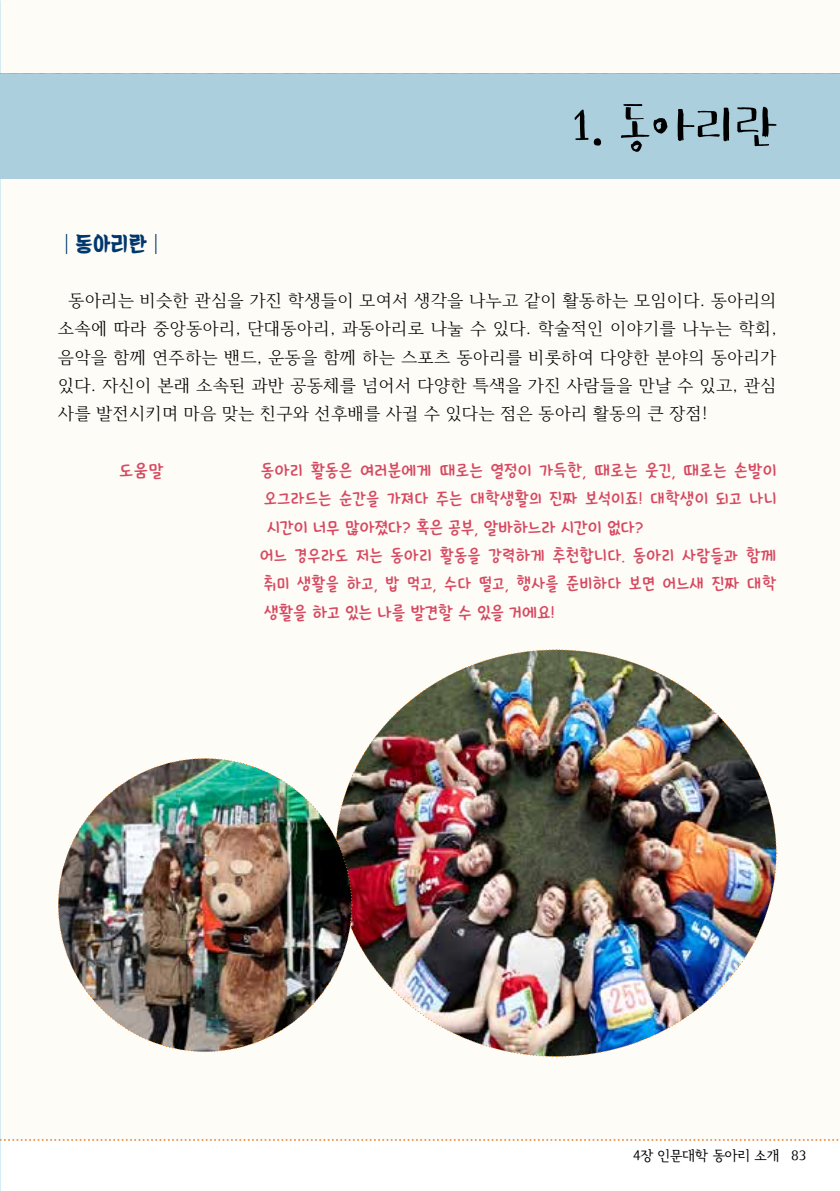
<style>
.page{position:relative;width:840px;height:1191px;background:#fff}
.page>*{position:absolute;margin:0;border:0;box-sizing:border-box;transform-origin:0 0}
.t1{font:52px "Hoon Prov R";color:#000}
.t2{font:20px "TT Oboksanghoe B";color:#00386d;scale:.96 1}
.t3{font:18px "Korean DRDS R";letter-spacing:.005em;color:#d64961;scale:.93 1}
.t4{font:18px "Korean DRDS R";letter-spacing:-.02em;color:#d64961;scale:.96 1}
.t5{font:18px "Korean DRDS R";letter-spacing:.005em;color:#d64961;scale:.95 1}
.t6{font:18px "Korean DRDS R";letter-spacing:.005em;color:#d64961;scale:.92 1}
.t7{font:18px "Korean DRDS R";letter-spacing:.005em;color:#d64961}
.t8{font:17px/28.4px "HCR Batang";color:#000;text-align:justify}
.t9{font:14px "Seoul Hangang M";color:#000}
</style>
<div class="page">
<svg style="left:0;top:1139px;width:839px;height:2px"></svg>
<div style="left:0;top:74px;width:839px;height:105px;background:#accfdd"></div>
<img style="left:557px;top:853px;width:219px;height:204px">
<img style="left:556px;top:649px;width:220px;height:202px">
<img style="left:352px;top:649px;width:201px;height:203px">
<img style="left:352px;top:855px;width:203px;height:202px">
<img style="left:57px;top:758px;width:295px;height:294px">
<h1 class="t1" style="left:572px;top:103px;width:205px">1. 동아리란</h1>
<p class="t2" style="left:58px;top:233px;width:113px">┃동아리란┃</p>
<p class="t8" style="left:58px;top:286px;width:720px;text-indent:10px">동아리는 비슷한 관심을 가진 학생들이 모여서 생각을 나누고 같이 활동하는 모임이다. 동아리의 소속에 따라 중앙동아리, 단대동아리, 과동아리로 나눌 수 있다. 학술적인 이야기를 나누는 학회, 음악을 함께 연주하는 밴드, 운동을 함께 하는 스포츠 동아리를 비롯하여 다양한 분야의 동아리가 있다. 자신이 본래 소속된 과반 공동체를 넘어서 다양한 특색을 가진 사람들을 만날 수 있고, 관심 사를 발전시키며 마음 맞는 친구와 선후배를 사귈 수 있다는 점은 동아리 활동의 큰 장점!</p>
<p class="t7" style="left:119px;top:461px;width:46px">도움말</p>
<p class="t5" style="left:261px;top:461px;width:544px">동아리 활동은 여러분에게 때로는 열정이 가득한, 때로는 웃긴, 때로는 손발이</p>
<p class="t3" style="left:264px;top:490px;width:552px">오그라드는 순간을 가져다 주는 대학생활의 진짜 보석이죠! 대학생이 되고 나니</p>
<p class="t4" style="left:267px;top:518px;width:393px">시간이 너무 많아졌다? 혹은 공부, 알바하느라 시간이 없다?</p>
<p class="t3" style="left:260px;top:546px;width:557px">어느 경우라도 저는 동아리 활동을 강력하게 추천합니다. 동아리 사람들과 함께</p>
<p class="t6" style="left:264px;top:575px;width:558px">취미 생활을 하고, 밥 먹고, 수다 떨고, 행사를 준비하다 보면 어느새 진짜 대학</p>
<p class="t4" style="left:264px;top:603px;width:304px">생활을 하고 있는 나를 발견할 수 있을 거에요!</p>
<p class="t9" style="left:633px;top:1147px;width:175px">4장 인문대학 동아리 소개 83</p>
</div>
